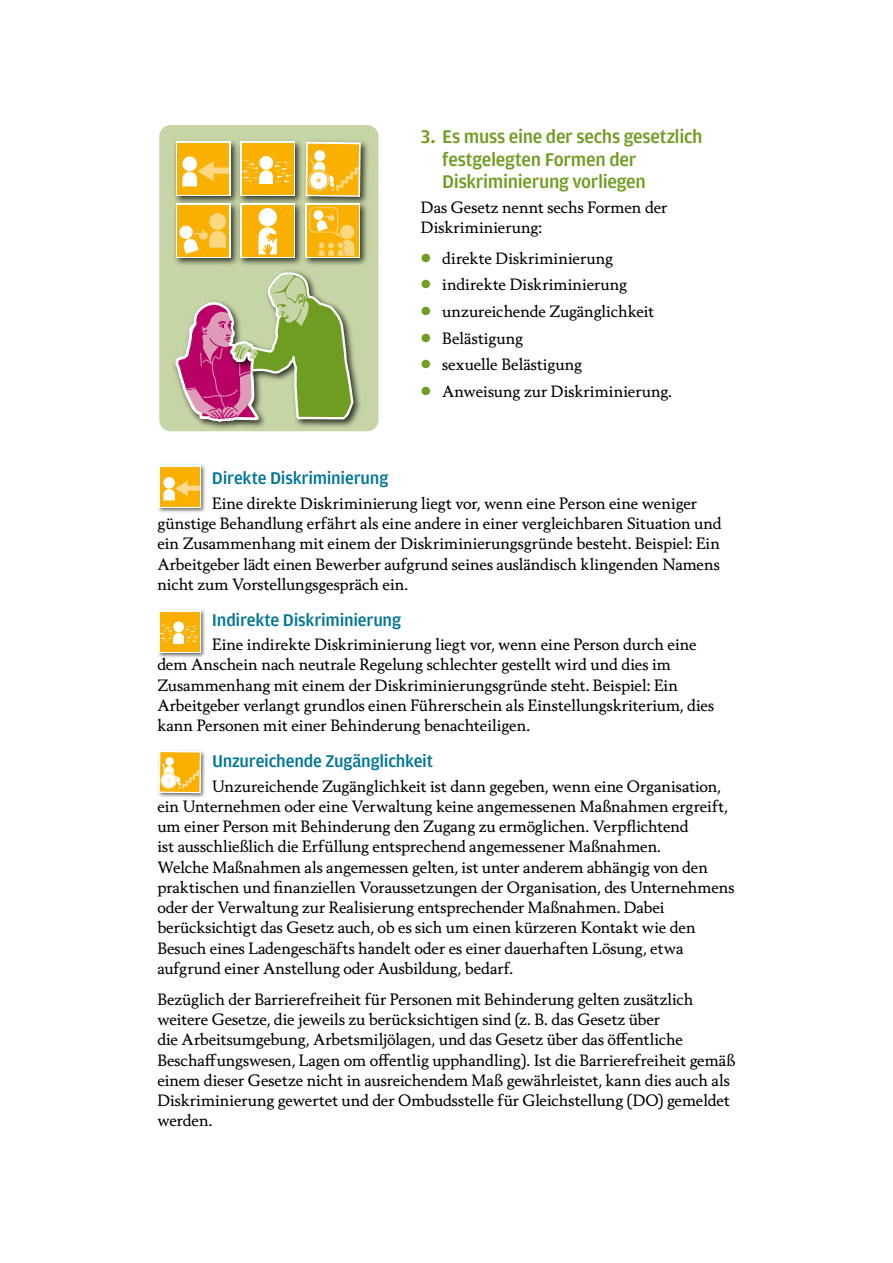
<style>
.page{position:relative;width:893px;height:1263px;background:#fff}
.page>*{position:absolute;margin:0;border:0;box-sizing:border-box;transform-origin:0 0}
.t1{font:500 19.5px/22.5px "Amplitude";letter-spacing:-.015em;color:#6f9d21}
.t2{font:500 18px "Amplitude";letter-spacing:-.015em;color:#007698}
.t3{font:15.75px/20.2px "Berling Nova Text Pro";letter-spacing:-.005em;color:#000}
.s1{font-size:18px;color:#6f9d21}
</style>
<div class="page">
<img style="left:158px;top:464px;width:47px;height:49px">
<div style="left:159px;top:466px;width:42px;height:42px;background:#fff"></div>
<div style="left:160px;top:467px;width:40px;height:40px;background:#f9b000"></div>
<svg style="left:163px;top:477px;width:12px;height:11px"></svg>
<svg style="left:163px;top:480px;width:37px;height:20px"></svg>
<img style="left:158px;top:609px;width:47px;height:49px">
<div style="left:159px;top:610px;width:42px;height:43px;background:#fff"></div>
<div style="left:160px;top:612px;width:40px;height:40px;background:#f9b000"></div>
<svg style="left:160px;top:624px;width:13px;height:18px"></svg>
<svg style="left:185px;top:625px;width:13px;height:18px"></svg>
<div style="left:173px;top:621px;width:11px;height:11px;background:#fff;border-radius:50%"></div>
<div style="left:173px;top:633px;width:11px;height:10px;background:#fff;border-radius:50%"></div>
<div style="left:173px;top:638px;width:11px;height:5px;background:#fff"></div>
<img style="left:158px;top:750px;width:47px;height:48px">
<svg style="left:159px;top:751px;width:42px;height:42px"></svg>
<div style="left:159px;top:125px;width:219px;height:306px;background:#c6d5a6;border-radius:11px"></div>
<img style="left:361px;top:141px;width:7px;height:57px">
<img style="left:361px;top:198px;width:6px;height:67px">
<svg style="left:171px;top:140px;width:190px;height:292px"></svg>
<h3 class="t1" style="left:442px;top:125px;width:262px;text-indent:-21px">3. Es muss eine der sechs gesetzlich festgelegten Formen der<br>Diskriminierung vorliegen</h3>
<p class="t3" style="left:421px;top:196px;width:248px">Das Gesetz nennt sechs Formen der<br>Diskriminierung:</p>
<p class="t3" style="left:421px;top:248px;width:194px"><span class="s1">•</span> direkte Diskriminierung</p>
<p class="t3" style="left:421px;top:274px;width:208px"><span class="s1">•</span> indirekte Diskriminierung</p>
<p class="t3" style="left:421px;top:301px;width:235px"><span class="s1">•</span> unzureichende Zugänglichkeit</p>
<p class="t3" style="left:421px;top:327px;width:104px"><span class="s1">•</span> Belästigung</p>
<p class="t3" style="left:421px;top:354px;width:163px"><span class="s1">•</span> sexuelle Belästigung</p>
<p class="t3" style="left:421px;top:381px;width:252px"><span class="s1">•</span> Anweisung zur Diskriminierung.</p>
<h4 class="t2" style="left:212px;top:467px;width:178px">Direkte Diskriminierung</h4>
<p class="t3" style="left:157px;top:493px;width:566px;text-indent:55px">Eine direkte Diskriminierung liegt vor, wenn eine Person eine weniger günstige Behandlung erfährt als eine andere in einer vergleichbaren Situation und ein Zusammenhang mit einem der Diskriminierungsgründe besteht. Beispiel: Ein Arbeitgeber lädt einen Bewerber aufgrund seines ausländisch klingenden Namens nicht zum Vorstellungsgespräch ein.</p>
<h4 class="t2" style="left:212px;top:609px;width:191px">Indirekte Diskriminierung</h4>
<p class="t3" style="left:157px;top:634px;width:558px;text-indent:55px">Eine indirekte Diskriminierung liegt vor, wenn eine Person durch eine dem Anschein nach neutrale Regelung schlechter gestellt wird und dies im Zusammenhang mit einem der Diskriminierungsgründe steht. Beispiel: Ein Arbeitgeber verlangt grundlos einen Führerschein als Einstellungskriterium, dies kann Personen mit einer Behinderung benachteiligen.</p>
<h4 class="t2" style="left:212px;top:750px;width:223px">Unzureichende Zugänglichkeit</h4>
<p class="t3" style="left:157px;top:775px;width:579px;text-indent:55px">Unzureichende Zugänglichkeit ist dann gegeben, wenn eine Organisation, ein Unternehmen oder eine Verwaltung keine angemessenen Maßnahmen ergreift, um einer Person mit Behinderung den Zugang zu ermöglichen. Verpflichtend<br>ist ausschließlich die Erfüllung entsprechend angemessener Maßnahmen.<br>Welche Maßnahmen als angemessen gelten, ist unter anderem abhängig von den praktischen und finanziellen Voraussetzungen der Organisation, des Unternehmens oder der Verwaltung zur Realisierung entsprechender Maßnahmen. Dabei berücksichtigt das Gesetz auch, ob es sich um einen kürzeren Kontakt wie den Besuch eines Ladengeschäfts handelt oder es einer dauerhaften Lösung, etwa aufgrund einer Anstellung oder Ausbildung, bedarf.</p>
<p class="t3" style="left:157px;top:988px;width:580px">Bezüglich der Barrierefreiheit für Personen mit Behinderung gelten zusätzlich weitere Gesetze, die jeweils zu berücksichtigen sind (z. B. das Gesetz über<br>die Arbeitsumgebung, Arbetsmiljölagen, und das Gesetz über das öffentliche Beschaffungswesen, Lagen om offentlig upphandling). Ist die Barrierefreiheit gemäß einem dieser Gesetze nicht in ausreichendem Maß gewährleistet, kann dies auch als Diskriminierung gewertet und der Ombudsstelle für Gleichstellung (DO) gemeldet werden.</p>
</div>
